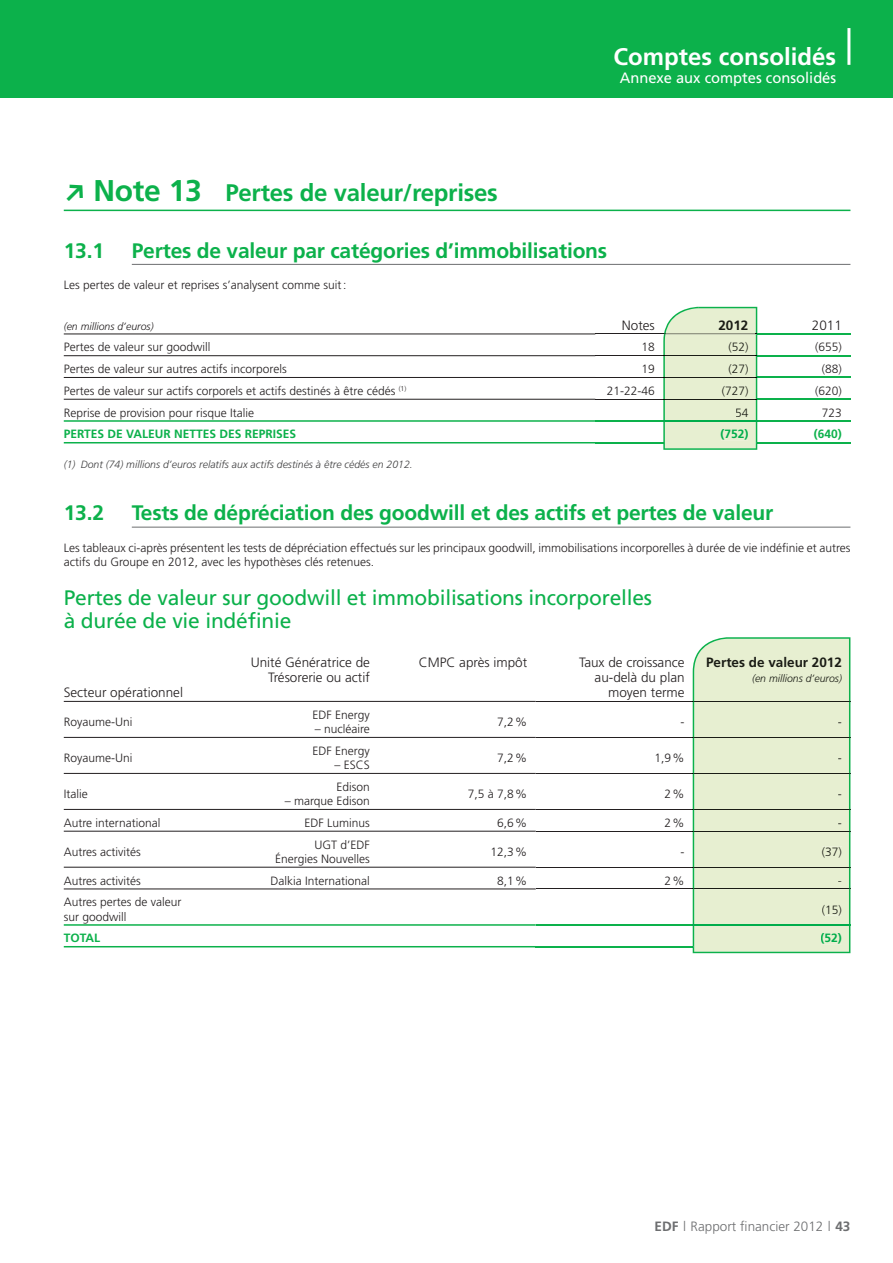
<style>
.page{position:relative;width:893px;height:1263px;background:#fff}
.page>*{position:absolute;margin:0;border:0;box-sizing:border-box;transform-origin:0 0}
.t1{font:700 24px "Frutiger LT Std";letter-spacing:-.01em;color:#0cb14b}
.t2{font:700 24px "Frutiger LT Std";color:#fff}
.t3{font:700 21px "Frutiger LT Std";letter-spacing:-.01em;color:#0cb14b}
.t4{font:21px/22.5px "Frutiger LT Std";letter-spacing:-.01em;color:#0cb14b}
.t5{font:15px "Frutiger LT Std";color:#fff}
.t6{font:300 13.5px/15px "Frutiger LT Std";color:#231f20;text-align:right}
.t7{font:300 13.5px "Frutiger LT Std";color:#6d6e70}
.t8{font:700 13.5px "Frutiger LT Std";color:#1a1c15}
.t9{font:300 12px/14.2px "Frutiger LT Std";color:#231f20}
.t10{font:700 12px "Frutiger LT Std";color:#0cb14b}
.t11{font:300 12px/21.8px "Frutiger LT Std";color:#1a1c15;text-align:right}
.t12{font:700 12px "Frutiger LT Std";color:#00ad4b}
.t13{font:italic 300 10.5px "Frutiger LT Std";color:#404041}
.t14{font:italic 300 10.5px "Frutiger LT Std";color:#1a1c15}
.t15{font:italic 300 10.5px "Frutiger LT Std";color:#231f20}
.s1{font-size:30px}
.s2{font-weight:700}
</style>
<div class="page">
<div style="left:0;top:0;width:893px;height:98px;background:#0cb14b"></div>
<hr style="left:847px;top:28px;width:3px;height:37px;background:#fff">
<hr style="left:64px;top:210px;width:786px;height:1px;background:#0cb14b">
<hr style="left:132px;top:264px;width:718px;height:1px;background:#6d6e70">
<hr style="left:132px;top:527px;width:718px;height:1px;background:#6d6e70">
<hr style="left:64px;top:701px;width:472px;height:1px;background:#231f20">
<hr style="left:536px;top:701px;width:314px;height:1px;background:#231f20">
<hr style="left:64px;top:737px;width:472px;height:1px;background:#231f20">
<hr style="left:536px;top:737px;width:314px;height:1px;background:#231f20">
<hr style="left:64px;top:773px;width:472px;height:1px;background:#231f20">
<hr style="left:536px;top:773px;width:314px;height:1px;background:#231f20">
<hr style="left:64px;top:809px;width:472px;height:1px;background:#231f20">
<hr style="left:536px;top:809px;width:314px;height:1px;background:#231f20">
<hr style="left:64px;top:831px;width:472px;height:1px;background:#231f20">
<hr style="left:536px;top:831px;width:314px;height:1px;background:#231f20">
<hr style="left:64px;top:867px;width:472px;height:1px;background:#231f20">
<hr style="left:536px;top:867px;width:314px;height:1px;background:#231f20">
<hr style="left:64px;top:889px;width:472px;height:1px;background:#231f20">
<hr style="left:536px;top:889px;width:314px;height:1px;background:#231f20">
<hr style="left:64px;top:946px;width:472px;height:1px;background:#0cb14b">
<hr style="left:536px;top:946px;width:157px;height:1px;background:#0cb14b">
<hr style="left:64px;top:924px;width:472px;height:2px;background:#0cb14b">
<hr style="left:536px;top:924px;width:314px;height:2px;background:#0cb14b">
<div style="left:693px;top:637px;width:157px;height:316px;background:#e7efd1"></div>
<hr style="left:757px;top:333px;width:93px;height:2px;background:#0cb14b">
<hr style="left:757px;top:355px;width:93px;height:1px;background:#0cb14b">
<hr style="left:757px;top:377px;width:93px;height:1px;background:#0cb14b">
<hr style="left:757px;top:399px;width:93px;height:1px;background:#0cb14b">
<hr style="left:64px;top:420px;width:531px;height:2px;background:#0cb14b">
<hr style="left:595px;top:420px;width:255px;height:2px;background:#0cb14b">
<hr style="left:64px;top:442px;width:531px;height:1px;background:#0cb14b">
<hr style="left:595px;top:442px;width:68px;height:1px;background:#0cb14b">
<hr style="left:757px;top:442px;width:93px;height:1px;background:#0cb14b">
<hr style="left:64px;top:334px;width:531px;height:1px;background:#231f20">
<hr style="left:595px;top:334px;width:162px;height:1px;background:#231f20">
<hr style="left:64px;top:355px;width:531px;height:1px;background:#231f20">
<hr style="left:595px;top:355px;width:162px;height:1px;background:#231f20">
<hr style="left:64px;top:377px;width:531px;height:1px;background:#231f20">
<hr style="left:595px;top:377px;width:162px;height:1px;background:#231f20">
<hr style="left:64px;top:399px;width:531px;height:1px;background:#231f20">
<hr style="left:595px;top:399px;width:162px;height:1px;background:#231f20">
<svg style="left:663px;top:307px;width:95px;height:143px;background:#d4e6c5"></svg>
<h1 class="t2" style="left:613px;top:46px;width:224px">Comptes consolidés</h1>
<p class="t5" style="left:620px;top:71px;width:218px">Annexe aux comptes consolidés</p>
<h1 class="t1" style="left:94px;top:182px;width:406px"><span class="s1">Note 13</span> Pertes de valeur/reprises</h1>
<h2 class="t3" style="left:64px;top:241px;width:42px">13.1</h2>
<h2 class="t3" style="left:132px;top:241px;width:477px">Pertes de valeur par catégories d’immobilisations</h2>
<p class="t9" style="left:64px;top:278px;width:284px">Les pertes de valeur et reprises s’analysent comme suit :</p>
<p class="t8" style="left:718px;top:319px;width:32px">2012</p>
<p class="t11" style="left:722px;top:337px;width:28px">(52) (27) (727)<br>54</p>
<p class="t12" style="left:720px;top:429px;width:30px">(752)</p>
<p class="t15" style="left:64px;top:322px;width:91px">(en millions d’euros)</p>
<p class="t6" style="left:622px;top:318px;width:35px">Notes</p>
<p class="t6" style="left:812px;top:318px;width:32px">2011</p>
<p class="t9" style="left:64px;top:341px;width:148px">Pertes de valeur sur goodwill</p>
<p class="t9" style="left:641px;top:341px;width:15px">18</p>
<p class="t9" style="left:815px;top:341px;width:28px">(655)</p>
<p class="t9" style="left:64px;top:362px;width:224px">Pertes de valeur sur autres actifs incorporels</p>
<p class="t9" style="left:641px;top:362px;width:15px">19</p>
<p class="t9" style="left:822px;top:362px;width:22px">(88)</p>
<p class="t9" style="left:64px;top:384px;width:344px">Pertes de valeur sur actifs corporels et actifs destinés à être cédés <sup>(1)</sup></p>
<p class="t9" style="left:607px;top:384px;width:50px">21-22-46</p>
<p class="t9" style="left:815px;top:384px;width:28px">(620)</p>
<p class="t9" style="left:64px;top:406px;width:192px">Reprise de provision pour risque Italie</p>
<p class="t9" style="left:822px;top:406px;width:22px">723</p>
<p class="t10" style="left:64px;top:429px;width:234px">PERTES DE VALEUR NETTES DES REPRISES</p>
<p class="t10" style="left:814px;top:429px;width:30px">(640)</p>
<p class="t13" style="left:64px;top:459px;width:350px">(1) Dont (74) millions d’euros relatifs aux actifs destinés à être cédés en 2012.</p>
<h2 class="t3" style="left:64px;top:504px;width:42px">13.2</h2>
<h2 class="t3" style="left:132px;top:504px;width:643px">Tests de dépréciation des goodwill et des actifs et pertes de valeur</h2>
<p class="t9" style="left:64px;top:541px;width:788px">Les tableaux ci-après présentent les tests de dépréciation effectués sur les principaux goodwill, immobilisations incorporelles à durée de vie indéfinie et autres actifs du Groupe en 2012, avec les hypothèses clés retenues.</p>
<h2 class="t4" style="left:64px;top:588px;width:590px">Pertes de valeur sur goodwill et immobilisations incorporelles à durée de vie indéfinie</h2>
<p class="t6" style="left:64px;top:686px;width:121px">Secteur opérationnel</p>
<p class="t6" style="left:251px;top:656px;width:121px">Unité Génératrice de<br>Trésorerie ou actif</p>
<p class="t6" style="left:419px;top:656px;width:110px">CMPC après impôt</p>
<p class="t6" style="left:579px;top:656px;width:107px">Taux de croissance au-delà du plan moyen terme</p>
<p class="t9" style="left:64px;top:715px;width:70px">Royaume-Uni</p>
<p class="t9" style="left:313px;top:708px;width:59px">EDF Energy</p>
<p class="t9" style="left:315px;top:722px;width:57px">– nucléaire</p>
<p class="t9" style="left:497px;top:715px;width:32px">7,2 %</p>
<p class="t9" style="left:681px;top:715px;width:5px">-</p>
<p class="t9" style="left:64px;top:751px;width:70px">Royaume-Uni</p>
<p class="t9" style="left:313px;top:744px;width:59px">EDF Energy</p>
<p class="t9" style="left:335px;top:758px;width:37px">– ESCS</p>
<p class="t9" style="left:497px;top:751px;width:32px">7,2 %</p>
<p class="t9" style="left:654px;top:751px;width:32px">1,9 %</p>
<p class="t9" style="left:64px;top:787px;width:25px">Italie</p>
<p class="t9" style="left:337px;top:780px;width:35px">Edison</p>
<p class="t9" style="left:285px;top:794px;width:87px">– marque Edison</p>
<p class="t9" style="left:468px;top:787px;width:61px">7,5 à 7,8 %</p>
<p class="t9" style="left:664px;top:787px;width:22px">2 %</p>
<p class="t9" style="left:64px;top:816px;width:98px">Autre international</p>
<p class="t9" style="left:305px;top:816px;width:67px">EDF Luminus</p>
<p class="t9" style="left:497px;top:816px;width:32px">6,6 %</p>
<p class="t9" style="left:664px;top:816px;width:22px">2 %</p>
<p class="t9" style="left:64px;top:845px;width:79px">Autres activités</p>
<p class="t9" style="left:275px;top:838px;width:96px;text-align:right">UGT d’EDF<br>Énergies Nouvelles</p>
<p class="t9" style="left:490px;top:845px;width:38px">12,3 %</p>
<p class="t9" style="left:681px;top:845px;width:5px">-</p>
<p class="t9" style="left:64px;top:874px;width:79px">Autres activités</p>
<p class="t9" style="left:270px;top:874px;width:101px">Dalkia International</p>
<p class="t9" style="left:497px;top:874px;width:32px">8,1 %</p>
<p class="t9" style="left:664px;top:874px;width:22px">2 %</p>
<p class="t9" style="left:64px;top:896px;width:119px">Autres pertes de valeur sur goodwill</p>
<p class="t10" style="left:64px;top:933px;width:38px">TOTAL</p>
<p class="t8" style="left:706px;top:657px;width:137px">Pertes de valeur 2012</p>
<p class="t14" style="left:752px;top:674px;width:91px">(en millions d’euros)</p>
<p class="t11" style="left:838px;top:711px;width:5px">-</p>
<p class="t11" style="left:838px;top:747px;width:5px">-</p>
<p class="t11" style="left:838px;top:783px;width:5px">-</p>
<p class="t11" style="left:838px;top:812px;width:5px">-</p>
<p class="t11" style="left:822px;top:841px;width:22px">(37)</p>
<p class="t11" style="left:838px;top:870px;width:5px">-</p>
<p class="t11" style="left:822px;top:899px;width:22px">(15)</p>
<p class="t12" style="left:821px;top:933px;width:23px">(52)</p>
<p class="t7" style="left:655px;top:1220px;width:197px"><span class="s2">EDF</span> l Rapport financier 2012 l <span class="s2">43</span></p>
</div>
